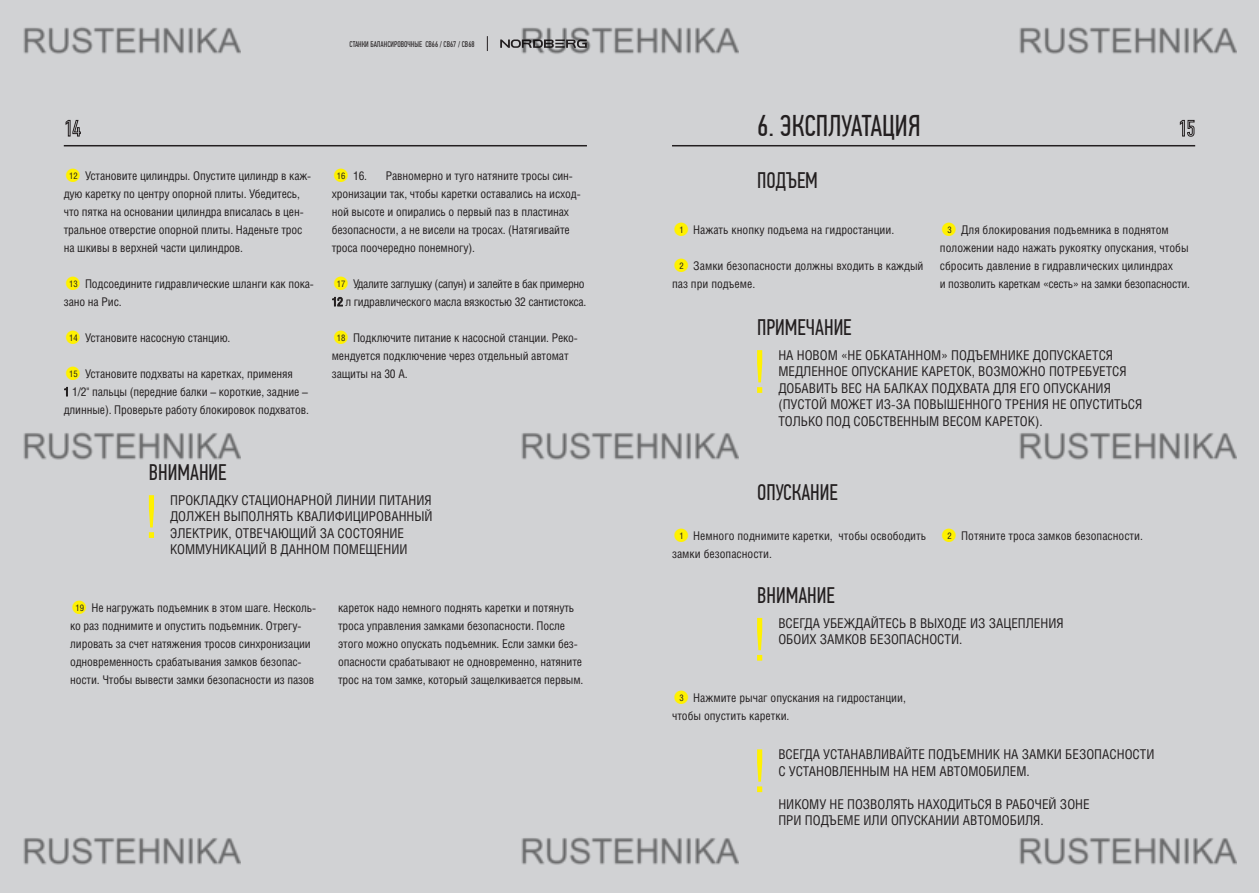
<style>
.page{position:relative;width:1259px;height:893px;background:#d1d2d4}
.page>*{position:absolute;margin:0;border:0;box-sizing:border-box;transform-origin:0 0}
.t1{font:59.4px "Helios Cond C";color:#fff101}
.t2{font:30px "PF Din Text Comp Pro";color:#231f20}
.t3{font:22.5px "PF Din Text Comp Pro";color:#231f20}
.t4{font:13.5px/16.5px "Helios Cond C";color:#231f20}
.t5{font:13.5px/16.5px "Helios Cond C";letter-spacing:.055em;color:#231f20}
.t6{font:13.5px/16.5px "Helios Cond C";letter-spacing:.11em;color:#231f20}
.t7{font:12px/18px "Helios Cond C";letter-spacing:-.01em;color:#231f20}
.t8{font:12px/18px "Helios Cond C";letter-spacing:-.03em;color:#231f20}
.t9{font:8.25px "PF Din Text Comp Pro";color:#231f20}
.s1{font-family:"PF Din Text Comp Pro";font-size:21.45px;color:#fff101}
.s2{font-size:9px}
</style>
<div class="page">
<svg style="left:500px;top:40px;width:21px;height:8px"></svg>
<svg style="left:487px;top:36px;width:1px;height:15px"></svg>
<svg style="left:65px;top:120px;width:16px;height:17px"></svg>
<svg style="left:1179px;top:120px;width:16px;height:17px"></svg>
<hr style="left:64px;top:145px;width:523px;height:1px;background:#231f20">
<hr style="left:672px;top:145px;width:523px;height:1px;background:#231f20">
<svg style="left:64px;top:387px;width:4px;height:9px"></svg>
<svg style="left:332px;top:297px;width:11px;height:9px"></svg>
<img style="left:23px;top:27px;width:217px;height:27px">
<img style="left:521px;top:27px;width:217px;height:27px">
<img style="left:1019px;top:27px;width:217px;height:27px">
<img style="left:23px;top:432px;width:217px;height:28px">
<img style="left:521px;top:432px;width:217px;height:28px">
<img style="left:1019px;top:432px;width:217px;height:28px">
<img style="left:23px;top:837px;width:217px;height:28px">
<img style="left:521px;top:837px;width:217px;height:28px">
<img style="left:1019px;top:837px;width:217px;height:28px">
<p class="t9" style="left:349px;top:39px;width:127px">СТАНКИ БАЛАНСИРОВОЧНЫЕ CB66 / CB67 / CB68</p>
<p class="t7" style="left:64px;top:167px;width:249px"><span class="s1">●</span><span class="s2">12</span> Установите цилиндры. Опустите цилиндр в каж‑ дую каретку по центру опорной плиты. Убедитесь, что пятка на основании цилиндра вписалась в цен‑ тральное отверстие опорной плиты. Наденьте трос на шкивы в верхней части цилиндров.</p>
<p class="t7" style="left:64px;top:275px;width:252px"><span class="s1">●</span><span class="s2">13</span> Подсоедините гидравлические шланги как пока‑ зано на Рис.</p>
<p class="t7" style="left:64px;top:329px;width:168px"><span class="s1">●</span><span class="s2">14</span> Установите насосную станцию.</p>
<p class="t7" style="left:64px;top:365px;width:247px"><span class="s1">●</span><span class="s2">15</span> Установите подхваты на каретках, применяя<br>1 1/2" пальцы (передние балки – короткие, задние – длинные). Проверьте работу блокировок подхватов.</p>
<p class="t7" style="left:332px;top:167px;width:250px"><span class="s1">●</span><span class="s2">16</span> 16. Равномерно и туго натяните тросы син‑ хронизации так, чтобы каретки оставались на исход‑ ной высоте и опирались о первый паз в пластинах безопасности, а не висели на тросах. (Натягивайте троса поочередно понемногу).</p>
<p class="t8" style="left:332px;top:275px;width:256px"><span class="s1">●</span><span class="s2">17</span> Удалите заглушку (сапун) и залейте в бак примерно<br>12 л гидравлического масла вязкостью 32 сантистокса.</p>
<p class="t7" style="left:332px;top:329px;width:248px"><span class="s1">●</span><span class="s2">18</span> Подключите питание к насосной станции. Реко‑ мендуется подключение через отдельный автомат защиты на 30 А.</p>
<h3 class="t3" style="left:149px;top:459px;width:52px">Внимание</h3>
<h1 class="t1" style="left:142px;top:481px;width:20px">!</h1>
<p class="t4" style="left:170px;top:492px;width:183px">Прокладку стационарно й линии</p>
<p class="t4" style="left:379px;top:492px;width:54px">питания</p>
<p class="t4" style="left:161px;top:508px;width:10px">до</p>
<p class="t4" style="left:186px;top:508px;width:248px">лжен выполнять квалифицированн ый</p>
<p class="t5" style="left:161px;top:525px;width:245px">электрик, отвечающий за состояни е</p>
<p class="t4" style="left:170px;top:541px;width:17px">коммуни</p>
<p class="t4" style="left:228px;top:541px;width:77px">каций в данном</p>
<p class="t4" style="left:333px;top:541px;width:9px">пом</p>
<p class="t4" style="left:359px;top:541px;width:33px">ещении</p>
<p class="t7" style="left:70px;top:599px;width:247px"><span class="s1">●</span><span class="s2">19</span> Не нагружать подъемник в этом шаге. Несколь‑ ко раз поднимите и опустить подъемник. Отрегу‑ лировать за счет натяжения тросов синхронизации одновременность срабатывания замков безопас‑ ности. Чтобы вывести замки безопасности из пазов</p>
<p class="t7" style="left:338px;top:599px;width:247px">кареток надо немного поднять каретки и потянуть троса управления замками безопасности. После этого можно опускать подъемник. Если замки без‑ опасности срабатывают не одновременно, натяните трос на том замке, который защелкивается первым.</p>
<h2 class="t2" style="left:757px;top:109px;width:36px">6. Экспл</h2>
<h2 class="t2" style="left:841px;top:109px;width:66px">уатация</h2>
<h3 class="t3" style="left:757px;top:168px;width:60px">ПОДЪЕМ</h3>
<p class="t7" style="left:672px;top:221px;width:224px"><span class="s1">●</span><span class="s2">1</span> Нажать кнопку подъема на гидростанции.</p>
<p class="t7" style="left:672px;top:257px;width:253px"><span class="s1">●</span><span class="s2">2</span> Замки безопасности должны входить в каждый паз при подъеме.</p>
<p class="t7" style="left:940px;top:221px;width:251px"><span class="s1">●</span><span class="s2">3</span> Для блокирования подъемника в поднятом положении надо нажать рукоятку опускания, чтобы сбросить давление в гидравлических цилиндрах<br>и позволить кареткам «сесть» на замки безопасности.</p>
<h3 class="t3" style="left:757px;top:314px;width:51px">Примечание</h3>
<h1 class="t1" style="left:750px;top:336px;width:20px">!</h1>
<p class="t4" style="left:778px;top:347px;width:139px">На новом «не обкатанном</p>
<p class="t4" style="left:941px;top:347px;width:58px">» подъемни</p>
<p class="t4" style="left:1016px;top:347px;width:26px">ке допу</p>
<p class="t4" style="left:769px;top:347px;width:359px;text-indent:295px">скается<br>м едленно е опускани е кареток, возможно потребуется до</p>
<p class="t5" style="left:778px;top:380px;width:365px;text-indent:16px">бавить вес на балках подхвата для его опускания (пустой может из-за по вышенно го трения не опуститься только под</p>
<p class="t4" style="left:853px;top:413px;width:191px">собственн ым весом кареток).</p>
<h3 class="t3" style="left:757px;top:479px;width:82px">ОПУСКАНИЕ</h3>
<p class="t7" style="left:672px;top:527px;width:256px"><span class="s1">●</span><span class="s2">1</span> Немного поднимите каретки, чтобы освободить замки безопасности.</p>
<p class="t7" style="left:940px;top:527px;width:204px"><span class="s1">●</span><span class="s2">2</span> Потяните троса замков безопасности.</p>
<h3 class="t3" style="left:757px;top:582px;width:52px">Внимание</h3>
<h1 class="t1" style="left:750px;top:604px;width:20px">!</h1>
<p class="t6" style="left:769px;top:614px;width:296px">Всегда убеждайтесь в выходе из зацепления обоих замков безопасности.</p>
<p class="t7" style="left:672px;top:689px;width:235px"><span class="s1">●</span><span class="s2">3</span> Нажмите рычаг опускания на гидростанции, чтобы опустить каретки.</p>
<h1 class="t1" style="left:750px;top:735px;width:20px">!</h1>
<p class="t4" style="left:769px;top:746px;width:9px">ВСЕГ</p>
<p class="t4" style="left:804px;top:746px;width:93px">ДА УСТАНАВЛ ИВАЙТЕ</p>
<p class="t4" style="left:769px;top:746px;width:387px;text-indent:159px">ПОДЪЕМНИК НА ЗАМКИ БЕЗОПАСНОСТИ<br>С УСТАНОВЛЕННЫМ НА НЕМ АВТОМОБИЛЕМ.</p>
<p class="t4" style="left:778px;top:795px;width:116px">НИКОМУ НЕ ПОЗВОЛЯТЬ</p>
<p class="t4" style="left:917px;top:795px;width:54px">НАХОДИТЬСЯ</p>
<p class="t4" style="left:995px;top:795px;width:48px">ВРАБОЧЕЙ</p>
<p class="t4" style="left:1060px;top:795px;width:30px">ЗОНЕ</p>
<p class="t4" style="left:778px;top:812px;width:267px">ПРИ ПОДЪЕМЕ ИЛИ ОПУСКАНИИ АВТОМОБИЛЯ.</p>
</div>
